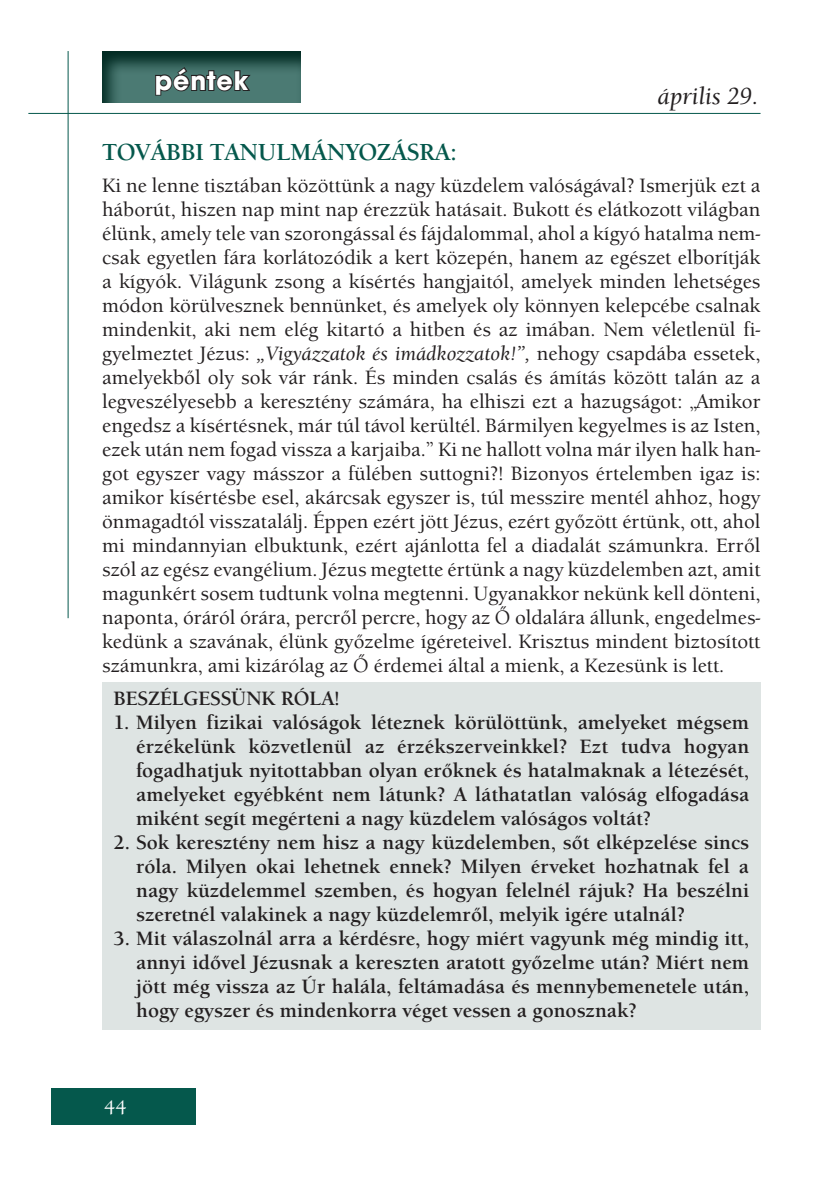
<style>
.page{position:relative;width:840px;height:1191px;background:#fff}
.page>*{position:absolute;margin:0;border:0;box-sizing:border-box;transform-origin:0 0}
.t1{font:700 28px "Avant Gar Got Itc TEE";letter-spacing:.04em;color:#fff}
.t2{font:700 24px "Berkeley Old Sty Itc TEE";color:#05584c}
.t3{font:italic 500 24px "Berkeley Old Sty Itc TEE";color:#231f20}
.t4{font:500 20px/24px "Berkeley Old Sty Itc TEE";color:#231f20;text-align:justify}
.t5{font:700 20px/24px "Berkeley Old Sty Itc TEE";color:#231f20;text-align:justify}
.t6{font:500 20px "Berkeley Old Sty Itc TEE";color:#fff}
.s1{font-style:italic}
</style>
<div class="page">
<div style="left:51px;top:1089px;width:145px;height:36px;background:#05584c"></div>
<hr style="left:28px;top:113px;width:732px;height:1px;background:#05584c">
<hr style="left:68px;top:51px;width:1px;height:567px;background:#05584c">
<svg style="left:102px;top:51px;width:199px;height:52px;background:#315e56"></svg>
<div style="left:102px;top:681px;width:658px;height:348px;background:#dee4e3"></div>
<svg style="left:154px;top:66px;width:99px;height:31px;background:#3b5a56"></svg>
<h1 class="t1" style="left:155px;top:63px;width:95px">péntek</h1>
<p class="t3" style="left:657px;top:82px;width:102px">április 29.</p>
<p class="t2" style="left:102px;top:138px;width:63px">További</p>
<p class="t2" style="left:210px;top:138px;width:18px">tanulmányozásra</p>
<p class="t2" style="left:450px;top:138px;width:8px">:</p>
<p class="t4" style="left:102px;top:173px;width:659px">Ki ne lenne tisztában közöttünk a nagy küzdelem valóságával? Ismerjük ezt a háborút, hiszen nap mint nap érezzük hatásait. Bukott és elátkozott világban élünk, amely tele van szorongással és fájdalommal, ahol a kígyó hatalma nem&shy;csak egyetlen fára korlátozódik a kert közepén, hanem az egészet elborítják a kígyók. Világunk zsong a kísértés hangjaitól, amelyek minden lehetséges módon körülvesznek bennünket, és amelyek oly könnyen kelepcébe csalnak mindenkit, aki nem elég kitartó a hitben és az imában. Nem véletlenül fi&shy;gyelmeztet Jézus: <span class="s1">„Vigyázzatok és imádkozzatok!”,</span> nehogy csapdába essetek, amelyekből oly sok vár ránk. És minden csalás és ámítás között talán az a legveszélyesebb a keresztény számára, ha elhiszi ezt a hazugságot: „Amikor engedsz a kísértésnek, már túl távol kerültél. Bármilyen kegyelmes is az Isten, ezek után nem fogad vissza a karjaiba.” Ki ne hallott volna már ilyen halk han&shy;got egyszer vagy másszor a fülében suttogni?! Bizonyos értelemben igaz is: amikor kísértésbe esel, akárcsak egyszer is, túl messzire mentél ahhoz, hogy önmagadtól visszatalálj. Éppen ezért jött Jézus, ezért győzött értünk, ott, ahol mi mindannyian elbuktunk, ezért ajánlotta fel a diadalát számunkra. Erről szól az egész evangélium. Jézus megtette értünk a nagy küzdelemben azt, amit magunkért sosem tudtunk volna megtenni. Ugyanakkor nekünk kell dönteni, naponta, óráról órára, percről percre, hogy az Ő oldalára állunk, engedelmes&shy;kedünk a szavának, élünk győzelme ígéreteivel. Krisztus mindent biztosított számunkra, ami kizárólag az Ő érdemei által a mienk, a Kezesünk is lett.</p>
<p class="t5" style="left:113px;top:686px;width:25px">Beszélgess</p>
<p class="t5" style="left:231px;top:686px;width:110px">ünk róla!</p>
<p class="t5" style="left:136px;top:710px;width:614px;text-indent:-23px">1. Milyen fizikai valóságok léteznek körülöttünk, amelyeket mégsem érzékelünk közvetlenül az érzékszerveinkkel? Ezt tudva hogyan fogadhatjuk nyitottabban olyan erőknek és hatalmaknak a létezését, amelyeket egyébként nem látunk? A láthatatlan valóság elfogadása miként segít megérteni a nagy küzdelem valóságos voltát?</p>
<p class="t5" style="left:136px;top:830px;width:614px;text-indent:-23px">2. Sok keresztény nem hisz a nagy küzdelemben, sőt elképzelése sincs róla. Milyen okai lehetnek ennek? Milyen érveket hozhatnak fel a nagy küzdelemmel szemben, és hogyan felelnél rájuk? Ha beszélni szeretnél valakinek a nagy küzdelemről, melyik igére utalnál?</p>
<p class="t5" style="left:136px;top:926px;width:614px;text-indent:-23px">3. Mit válaszolnál arra a kérdésre, hogy miért vagyunk még mindig itt, annyi idővel Jézusnak a kereszten aratott győzelme után? Miért nem jött még vissza az Úr halála, feltámadása és mennybemenetele után, hogy egyszer és mindenkorra véget vessen a gonosznak?</p>
<p class="t6" style="left:104px;top:1096px;width:24px">44</p>
</div>
